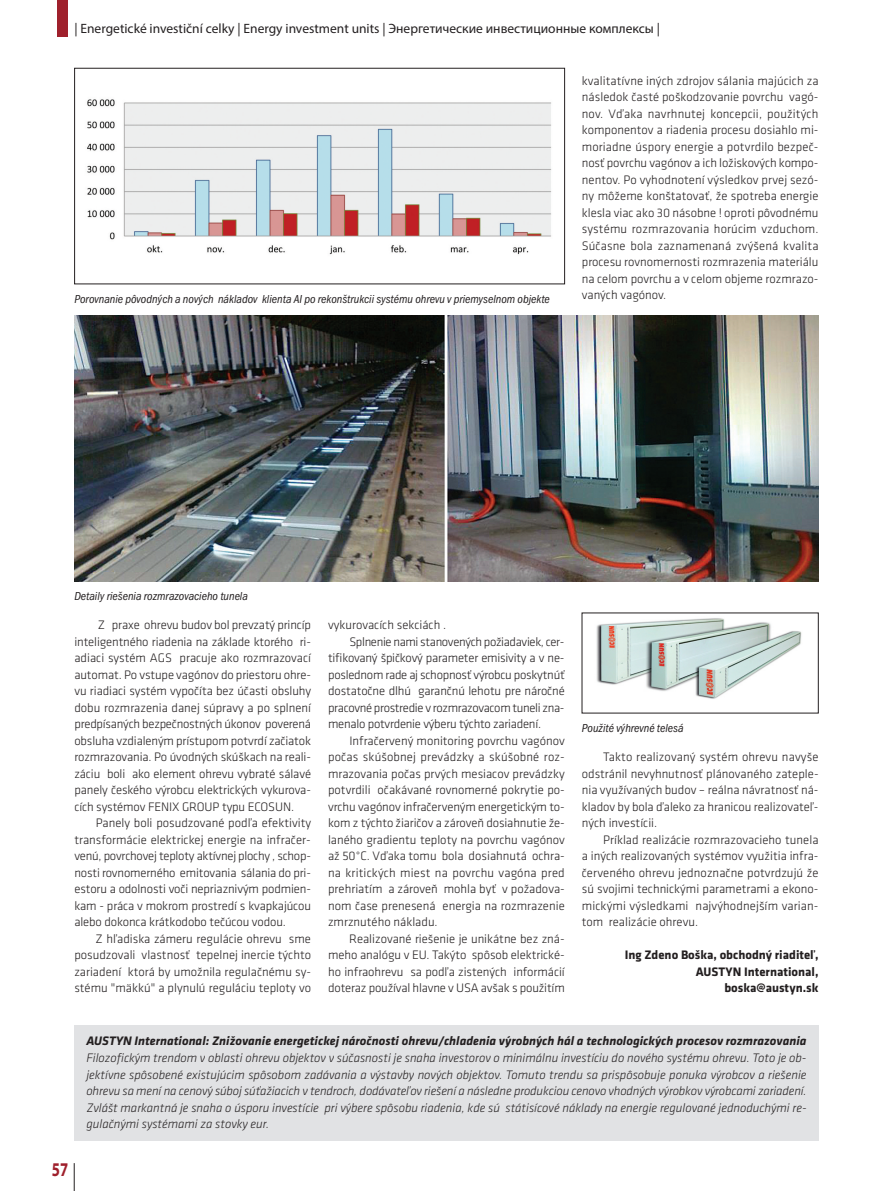
<style>
.page{position:relative;width:893px;height:1191px;background:#fff}
.page>*{position:absolute;margin:0;border:0;box-sizing:border-box;transform-origin:0 0}
.t1{font:700 semi-expanded 19.5px "Myriad Pro";color:#9f202c;scale:.7 1}
.t2{font:13.5px "Myriad Pro";color:#231f20}
.t3{font:300 12.75px/16.5px "Klavika";letter-spacing:-.005em;color:#231f20;text-align:justify}
.t4{font:italic 300 12.75px/16.5px "Klavika";color:#231f20;text-align:justify}
.t5{font:italic 700 12.75px "Klavika";color:#231f20}
.t6{font:700 12.75px/16.5px "Klavika";color:#231f20;text-align:right}
.t7{font:300 12.75px "Klavika";letter-spacing:-.025em;color:#231f20}
.t8{font:300 12.75px "Klavika";letter-spacing:-.03em;color:#231f20}
.t9{font:12px "Franklin Got Itc TOT Boo Con Ita";color:#231f20}
</style>
<div class="page">
<svg style="left:74px;top:1163px;width:1px;height:28px"></svg>
<div style="left:57px;top:0;width:11px;height:37px;background:#9f202c"></div>
<div style="left:74px;top:1025px;width:745px;height:116px;background:#e1e2e4"></div>
<img style="left:87px;top:99px;width:465px;height:156px">
<div style="left:74px;top:68px;width:491px;height:216px;border:1px solid #231f20"></div>
<img style="left:74px;top:316px;width:745px;height:265px">
<img style="left:596px;top:618px;width:206px;height:81px">
<p class="t2" style="left:74px;top:24px;width:587px">| Energetické investiční celky | Energy investment units | Энергетические инвестиционные комплексы |</p>
<p class="t9" style="left:74px;top:292px;width:477px">Porovnanie pôvodných a nových nákladov klienta AI po rekonštrukcii systému ohrevu v priemyselnom objekte</p>
<p class="t3" style="left:582px;top:73px;width:238px">kvalitatívne iných zdrojov sálania majúcich za následok časté poškodzovanie povrchu vagó&shy;nov. Vďaka navrhnutej koncepcii, použitých komponentov a riadenia procesu dosiahlo mi&shy;moriadne úspory energie a potvrdilo bezpeč&shy;nosť povrchu vagónov a ich ložiskových kompo&shy;nentov. Po vyhodnotení výsledkov prvej sezó&shy;ny môžeme konštatovať, že spotreba energie klesla viac ako 30 násobne ! oproti pôvodnému systému rozmrazovania horúcim vzduchom.<br>Súčasne bola zaznamenaná zvýšená kvalita procesu rovnomernosti rozmrazenia materiálu na celom povrchu a v celom objeme rozmrazo&shy;vaných vagónov.</p>
<p class="t9" style="left:74px;top:589px;width:175px">Detaily riešenia rozmrazovacieho tunela</p>
<p class="t3" style="left:74px;top:618px;width:238px;text-indent:24px">Z praxe ohrevu budov bol prevzatý princíp inteligentného riadenia na základe ktorého ri&shy;adiaci systém AGS pracuje ako rozmrazovací automat. Po vstupe vagónov do priestoru ohre&shy;vu riadiaci systém vypočíta bez účasti obsluhy dobu rozmrazenia danej súpravy a po splnení predpísaných bezpečnostných úkonov poverená obsluha vzdialeným prístupom potvrdí začiatok rozmrazovania. Po úvodných skúškach na reali&shy;záciu boli ako element ohrevu vybraté sálavé panely českého výrobcu elektrických vykurova&shy;cích systémov FENIX GROUP typu ECOSUN.</p>
<p class="t3" style="left:74px;top:816px;width:238px;text-indent:21px">Panely boli posudzované podľa efektivity transformácie elektrickej energie na infračer&shy;venú, povrchovej teploty aktívnej plochy , schop&shy;nosti rovnomerného emitovania sálania do pri&shy;estoru a odolnosti voči nepriaznivým podmien&shy;kam - práca v mokrom prostredí s kvapkajúcou alebo dokonca krátkodobo tečúcou vodou.</p>
<p class="t3" style="left:74px;top:931px;width:238px;text-indent:21px">Z hľadiska zámeru regulácie ohrevu sme posudzovali vlastnosť tepelnej inercie týchto zariadení ktorá by umožnila regulačnému sy&shy;stému "mäkkú" a plynulú reguláciu teploty vo</p>
<p class="t3" style="left:328px;top:618px;width:120px">vykurovacích sekciách .</p>
<p class="t8" style="left:349px;top:637px;width:217px">Splnenie nami stanovených požiadaviek, cer-</p>
<p class="t3" style="left:328px;top:651px;width:238px">tifikovaný špičkový parameter emisivity a v ne-</p>
<p class="t3" style="left:328px;top:667px;width:238px">poslednom rade aj schopnosť výrobcu poskytnúť</p>
<p class="t3" style="left:328px;top:684px;width:238px">dostatočne dlhú garančnú lehotu pre náročné</p>
<p class="t7" style="left:328px;top:703px;width:238px">pracovné prostredie v rozmrazovacom tuneli zna-</p>
<p class="t3" style="left:328px;top:717px;width:214px">menalo potvrdenie výberu týchto zariadení.</p>
<p class="t3" style="left:349px;top:733px;width:217px">Infračervený monitoring povrchu vagónov</p>
<p class="t3" style="left:328px;top:750px;width:238px">počas skúšobnej prevádzky a skúšobné roz-</p>
<p class="t3" style="left:328px;top:766px;width:238px">mrazovania počas prvých mesiacov prevádzky</p>
<p class="t3" style="left:328px;top:783px;width:238px">potvrdili očakávané rovnomerné pokrytie po-</p>
<p class="t3" style="left:328px;top:799px;width:238px">vrchu vagónov infračerveným energetickým to-</p>
<p class="t3" style="left:328px;top:816px;width:238px">kom z týchto žiaričov a zároveň dosiahnutie že-</p>
<p class="t3" style="left:328px;top:832px;width:238px">laného gradientu teploty na povrchu vagónov</p>
<p class="t3" style="left:328px;top:849px;width:238px">až 50°C. Vďaka tomu bola dosiahnutá ochra-</p>
<p class="t3" style="left:328px;top:865px;width:238px">na kritických miest na povrchu vagóna pred</p>
<p class="t3" style="left:328px;top:882px;width:238px">prehriatím a zároveň mohla byť v požadova-</p>
<p class="t3" style="left:328px;top:898px;width:238px">nom čase prenesená energia na rozmrazenie</p>
<p class="t3" style="left:328px;top:915px;width:111px">zmrznutého nákladu.</p>
<p class="t3" style="left:349px;top:931px;width:217px">Realizované riešenie je unikátne bez zná-</p>
<p class="t3" style="left:328px;top:948px;width:238px">meho analógu v EU. Takýto spôsob elektrické-</p>
<p class="t3" style="left:328px;top:964px;width:238px">ho infraohrevu sa podľa zistených informácií</p>
<p class="t3" style="left:328px;top:981px;width:238px">doteraz používal hlavne v USA avšak s použitím</p>
<p class="t9" style="left:582px;top:721px;width:103px">Použité výhrevné telesá</p>
<p class="t3" style="left:582px;top:750px;width:238px;text-indent:21px">Takto realizovaný systém ohrevu navyše odstránil nevyhnutnosť plánovaného zateple&shy;nia využívaných budov – reálna návratnosť ná&shy;kladov by bola ďaleko za hranicou realizovateľ&shy;ných investícii.</p>
<p class="t3" style="left:582px;top:832px;width:238px;text-indent:21px">Príklad realizácie rozmrazovacieho tunela a iných realizovaných systémov využitia infra&shy;červeného ohrevu jednoznačne potvrdzujú že sú svojimi technickými parametrami a ekono&shy;mickými výsledkami najvýhodnejším varian&shy;tom realizácie ohrevu.</p>
<p class="t6" style="left:625px;top:948px;width:195px">Ing Zdeno Boška, obchodný riaditeľ,<br>AUSTYN International, boska@austyn.sk</p>
<h1 class="t1" style="left:52px;top:1162px;width:25px">57</h1>
<p class="t5" style="left:86px;top:1037px;width:722px">AUSTYN International: Znižovanie energetickej náročnosti ohrevu/chladenia výrobných hál a technologických procesov rozmrazovania</p>
<p class="t4" style="left:86px;top:1050px;width:722px">Filozofickým trendom v oblasti ohrevu objektov v súčasnosti je snaha investorov o minimálnu investíciu do nového systému ohrevu. Toto je ob&shy;jektívne spôsobené existujúcim spôsobom zadávania a výstavby nových objektov. Tomuto trendu sa prispôsobuje ponuka výrobcov a riešenie ohrevu sa mení na cenový súboj súťažiacich v tendroch, dodávateľov riešení a následne produkciou cenovo vhodných výrobkov výrobcami zariadení.<br>Zvlášt markantná je snaha o úsporu investície pri výbere spôsobu riadenia, kde sú státisícové náklady na energie regulované jednoduchými re&shy;gulačnými systémami za stovky eur.</p>
</div>
